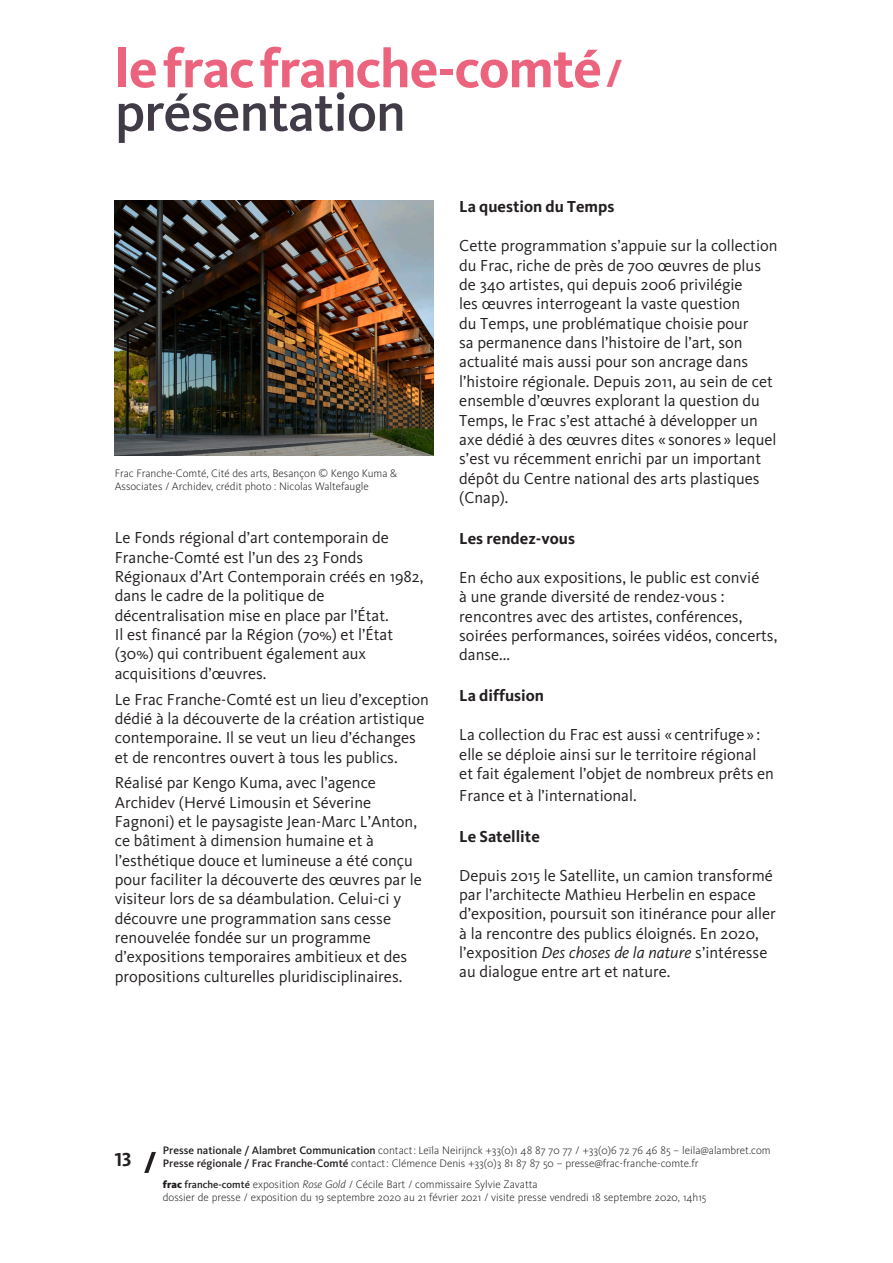
<style>
.page{position:relative;width:893px;height:1263px;background:#fff}
.page>*{position:absolute;margin:0;border:0;box-sizing:border-box;transform-origin:0 0}
.Normal_e{font:700 55.5px "Kievit";letter-spacing:-.02em;color:#ec637d}
.Normal_e-2{font:500 55.5px "Kievit";letter-spacing:-.02em;color:#403b47}
.t1{font:19.5px "Kievit Bold SC";color:#231f20}
.t2{font:16.5px/19.4px "Kievit";color:#231f20}
.t3{font:700 16.5px "Kievit";color:#231f20}
.technique_oeuvre{font:300 11.25px/13.5px "Kievit";color:#231f20}
.s1{font-weight:900;font-size:30.75px}
.s2{font-style:italic}
.s3{font-weight:500}
.s4{font-weight:900;font-size:10.5px}
.s5{font-weight:500;font-size:10.5px}
</style>
<div class="page">
<img style="left:115px;top:201px;width:319px;height:254px">
<svg style="left:144px;top:1152px;width:12px;height:21px"></svg>
<p class="Normal_e" style="left:115px;top:36px;width:509px">le frac franche-comté <span class="s1">/</span></p>
<p class="Normal_e-2" style="left:115px;top:80px;width:293px">présentation</p>
<p class="technique_oeuvre" style="left:115px;top:466px;width:284px">Frac Franche-Comté, Cité des arts, Besançon © Kengo Kuma &amp;<br>Associates / Archidev, crédit photo : Nicolas Waltefaugle</p>
<p class="t2" style="left:115px;top:528px;width:310px">Le Fonds régional d’art contemporain de Franche-Comté est l’un des 23 Fonds Régionaux d’Art Contemporain créés en 1982, dans le cadre de la politique de décentralisation mise en place par l’État.<br>Il est financé par la Région (70%) et l’État (30%) qui contribuent également aux acquisitions d’œuvres.</p>
<p class="t2" style="left:115px;top:689px;width:316px">Le Frac Franche-Comté est un lieu d’exception dédié à la découverte de la création artistique contemporaine. Il se veut un lieu d’échanges et de rencontres ouvert à tous les publics.</p>
<p class="t2" style="left:115px;top:773px;width:308px">Réalisé par Kengo Kuma, avec l’agence Archidev (Hervé Limousin et Séverine Fagnoni) et le paysagiste Jean-Marc L’Anton, ce bâtiment à dimension humaine et à l’esthétique douce et lumineuse a été conçu pour faciliter la découverte des œuvres par le visiteur lors de sa déambulation. Celui-ci y découvre une programmation sans cesse renouvelée fondée sur un programme d’expositions temporaires ambitieux et des propositions culturelles pluridisciplinaires.</p>
<p class="t3" style="left:459px;top:197px;width:157px">La question du Temps</p>
<p class="t2" style="left:459px;top:236px;width:320px">Cette programmation s’appuie sur la collection du Frac, riche de près de 700 œuvres de plus de 340 artistes, qui depuis 2006 privilégie<br>les œuvres interrogeant la vaste question<br>du Temps, une problématique choisie pour<br>sa permanence dans l’histoire de l’art, son actualité mais aussi pour son ancrage dans l’histoire régionale. Depuis 2011, au sein de cet ensemble d’œuvres explorant la question du Temps, le Frac s’est attaché à développer un axe dédié à des œuvres dites « sonores » lequel s’est vu récemment enrichi par un important dépôt du Centre national des arts plastiques (Cnap).</p>
<p class="t3" style="left:459px;top:529px;width:117px">Les rendez-vous</p>
<p class="t2" style="left:459px;top:568px;width:320px">En écho aux expositions, le public est convié<br>à une grande diversité de rendez-vous : rencontres avec des artistes, conférences, soirées performances, soirées vidéos, concerts, danse...</p>
<p class="t3" style="left:459px;top:686px;width:86px">La diffusion</p>
<p class="t2" style="left:459px;top:725px;width:316px">La collection du Frac est aussi « centrifuge » : elle se déploie ainsi sur le territoire régional et fait également l’objet de nombreux prêts en</p>
<p class="t2" style="left:459px;top:785px;width:179px">France et à l’international.</p>
<p class="t3" style="left:459px;top:826px;width:82px">Le Satellite</p>
<p class="t2" style="left:459px;top:865px;width:318px">Depuis 2015 le Satellite, un camion transformé par l’architecte Mathieu Herbelin en espace d’exposition, poursuit son itinérance pour aller à la rencontre des publics éloignés. En 2020, l’exposition <span class="s2">Des choses de la nature</span> s’intéresse au dialogue entre art et nature.</p>
<p class="t1" style="left:115px;top:1148px;width:19px">13</p>
<p class="technique_oeuvre" style="left:163px;top:1143px;width:609px"><span class="s3">Presse nationale / Alambret Communication</span> contact: Leïla Neirijnck +33(0)1 48 87 70 77 / +33(0)6 72 76 46 85 – leila@alambret.com<br><span class="s3">Presse régionale / Frac Franche-Comté</span> contact: Clémence Denis +33(0)3 81 87 87 50 – presse@frac-franche-comte.fr</p>
<p class="technique_oeuvre" style="left:163px;top:1177px;width:376px"><span class="s4">frac</span> <span class="s5">franche-comté</span> exposition <span class="s2">Rose Gold</span> / Cécile Bart / commissaire Sylvie Zavatta</p>
<p class="technique_oeuvre" style="left:163px;top:1191px;width:545px">dossier de presse / exposition du 19 septembre 2020 au 21 février 2021 / visite presse vendredi 18 septembre 2020, 14h15</p>
</div>
